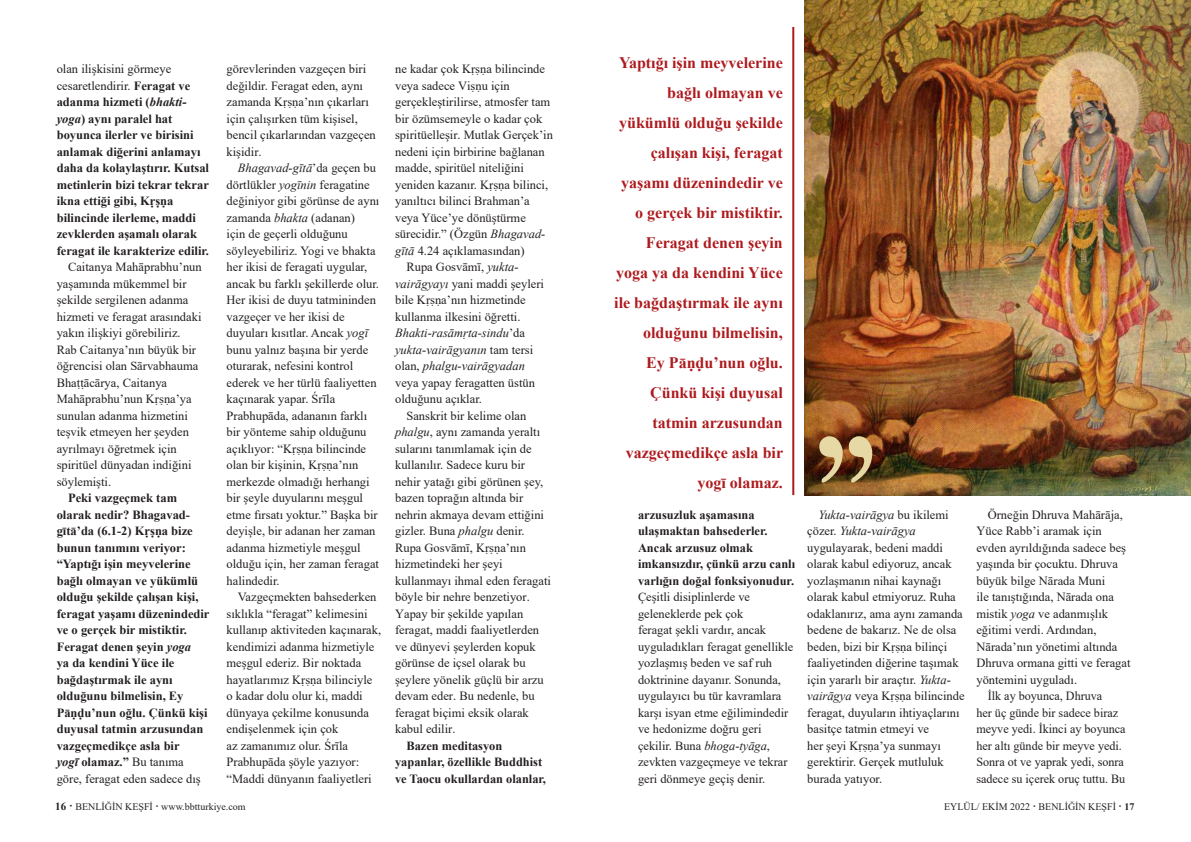
<style>
.page{position:relative;width:1191px;height:842px;background:#fff}
.page>*{position:absolute;margin:0;border:0;box-sizing:border-box;transform-origin:0 0}
.t1{font:700 16px/30px "Times New Roman";color:#ae1a1e;text-align:right}
.t2{font:12.5px/16.5px "Times New Roman";color:#231f20}
.t3{font:700 12.5px/16.5px "Times New Roman";color:#231f20}
.t4{font:italic 12.5px "Times New Roman";color:#231f20}
.t5{font:10px "Times New Roman";color:#231f20}
.s1{font-weight:400}
.s2{font-style:italic}
.s3{font-style:normal}
.s4{font-weight:700;font-size:11px}
.s5{font-weight:700}
</style>
<div class="page">
<hr style="left:792px;top:27px;width:2px;height:468px;background:#ae1a1e">
<img style="left:804px;top:0;width:387px;height:495px">
<svg style="left:819px;top:436px;width:53px;height:47px;background:#987b53"></svg>
<p class="t3" style="left:57px;top:60px;width:154px"><span class="s1">olan ilişkisini görmeye cesaretlendirir.</span> Feragat ve adanma hizmeti (<span class="s2">bhakti&shy;yoga</span>) aynı paralel hat boyunca ilerler ve birisini anlamak diğerini anlamayı daha da kolaylaştırır. Kutsal metinlerin bizi tekrar tekrar ikna ettiği gibi, Kṛṣṇa bilincinde ilerleme, maddi zevklerden aşamalı olarak feragat ile karakterize edilir.</p>
<p class="t2" style="left:57px;top:258px;width:146px;text-indent:11px">Caitanya Mahāprabhu’nun yaşamında mükemmel bir şekilde sergilenen adanma hizmeti ve feragat arasındaki yakın ilişkiyi görebiliriz.<br>Rab Caitanya’nın büyük bir öğrencisi olan Sārvabhauma<br>Bhaṭṭācārya, Caitanya<br>Mahāprabhu’nun Kṛṣṇa’ya sunulan adanma hizmetini teşvik etmeyen her şeyden ayrılmayı öğretmek için spiritüel dünyadan indiğini söylemişti.</p>
<p class="t3" style="left:57px;top:489px;width:154px;text-indent:11px">Peki vazgeçmek tam olarak nedir? Bhagavad&shy;gītā’da (6.1-2) Kṛṣṇa bize bunun tanımını veriyor: “Yaptığı işin meyvelerine bağlı olmayan ve yükümlü olduğu şekilde çalışan kişi, feragat yaşamı düzenindedir ve o gerçek bir mistiktir.<br>Feragat denen şeyin <span class="s2">yoga<br></span>ya da kendini Yüce ile bağdaştırmak ile aynı olduğunu bilmelisin, Ey<br>Pāṇḍu’nun oğlu. Çünkü kişi duyusal tatmin arzusundan vazgeçmedikçe asla bir<br><span class="s2">yogī</span> olamaz.” <span class="s1">Bu tanıma göre, feragat eden sadece dış</span></p>
<p class="t2" style="left:226px;top:60px;width:151px">görevlerinden vazgeçen biri değildir. Feragat eden, aynı zamanda Kṛṣṇa’nın çıkarları için çalışırken tüm kişisel, bencil çıkarlarından vazgeçen kişidir.</p>
<p class="t2" style="left:226px;top:159px;width:154px;text-indent:11px"><span class="s2">Bhagavad-gītā</span>’da geçen bu dörtlükler <span class="s2">yogīnin</span> feragatine değiniyor gibi görünse de aynı zamanda <span class="s2">bhakta</span> (adanan)<br>için de geçerli olduğunu söyleyebiliriz. Yogi ve bhakta her ikisi de feragati uygular, ancak bu farklı şekillerde olur.<br>Her ikisi de duyu tatmininden vazgeçer ve her ikisi de duyuları kısıtlar. Ancak <span class="s2">yogī </span>bunu yalnız başına bir yerde oturarak, nefesini kontrol ederek ve her türlü faaliyetten kaçınarak yapar. Śrīla<br>Prabhupāda, adananın farklı bir yönteme sahip olduğunu açıklıyor: “Kṛṣṇa bilincinde olan bir kişinin, Kṛṣṇa’nın merkezde olmadığı herhangi bir şeyle duyularını meşgul etme fırsatı yoktur.” Başka bir deyişle, bir adanan her zaman adanma hizmetiyle meşgul olduğu için, her zaman feragat halindedir.</p>
<p class="t2" style="left:226px;top:588px;width:156px;text-indent:11px">Vazgeçmekten bahsederken sıklıkla “feragat” kelimesini kullanıp aktiviteden kaçınarak, kendimizi adanma hizmetiyle meşgul ederiz. Bir noktada hayatlarımız Kṛṣṇa bilinciyle o kadar dolu olur ki, maddi dünyaya çekilme konusunda endişelenmek için çok<br>az zamanımız olur. Śrīla<br>Prabhupāda şöyle yazıyor: “Maddi dünyanın faaliyetleri</p>
<p class="t2" style="left:395px;top:60px;width:151px">ne kadar çok Kṛṣṇa bilincinde</p>
<p class="t2" style="left:395px;top:77px;width:116px">veya sadece Viṣṇu için</p>
<p class="t2" style="left:395px;top:93px;width:157px">gerçekleştirilirse, atmosfer tam</p>
<p class="t2" style="left:395px;top:110px;width:149px">bir özümsemeyle o kadar çok</p>
<p class="t2" style="left:395px;top:126px;width:159px">spiritüelleşir. Mutlak Gerçek’in</p>
<p class="t2" style="left:395px;top:143px;width:151px">nedeni için birbirine bağlanan</p>
<p class="t2" style="left:395px;top:159px;width:130px">madde, spiritüel niteliğini</p>
<p class="t2" style="left:395px;top:176px;width:155px">yeniden kazanır. Kṛṣṇa bilinci,</p>
<p class="t2" style="left:395px;top:192px;width:136px">yanıltıcı bilinci Brahman’a</p>
<p class="t2" style="left:395px;top:209px;width:132px">veya Yüce’ye dönüştürme</p>
<p class="t2" style="left:395px;top:225px;width:152px">sürecidir.” (Özgün <span class="s2">Bhagavad-</span></p>
<p class="t2" style="left:395px;top:242px;width:131px"><span class="s2">gītā</span> 4.24 açıklamasından)</p>
<p class="t2" style="left:406px;top:258px;width:114px">Rupa Gosvāmī, <span class="s2">yukta-</span></p>
<p class="t2" style="left:395px;top:275px;width:150px"><span class="s2">vairāgyayı</span> yani maddi şeyleri</p>
<p class="t2" style="left:395px;top:291px;width:132px">bile Kṛṣṇa’nın hizmetinde</p>
<p class="t2" style="left:395px;top:308px;width:127px">kullanma ilkesini öğretti.</p>
<p class="t4" style="left:395px;top:324px;width:131px">Bhakti-rasāmṛta-sindu<span class="s3">’da</span></p>
<p class="t4" style="left:395px;top:341px;width:140px">yukta-vairāgyanın <span class="s3">tam tersi</span></p>
<p class="t4" style="left:395px;top:357px;width:131px"><span class="s3">olan,</span> phalgu-vairāgyadan</p>
<p class="t2" style="left:395px;top:374px;width:141px">veya yapay feragatten üstün</p>
<p class="t2" style="left:395px;top:390px;width:88px">olduğunu açıklar.</p>
<p class="t2" style="left:406px;top:407px;width:121px">Sanskrit bir kelime olan</p>
<p class="t2" style="left:395px;top:423px;width:147px"><span class="s2">phalgu</span>, aynı zamanda yeraltı</p>
<p class="t2" style="left:395px;top:440px;width:138px">sularını tanımlamak için de</p>
<p class="t2" style="left:395px;top:456px;width:131px">kullanılır. Sadece kuru bir</p>
<p class="t2" style="left:395px;top:473px;width:150px">nehir yatağı gibi görünen şey,</p>
<p class="t2" style="left:395px;top:489px;width:130px">bazen toprağın altında bir</p>
<p class="t2" style="left:395px;top:506px;width:150px">nehrin akmaya devam ettiğini</p>
<p class="t2" style="left:395px;top:522px;width:131px">gizler. Buna <span class="s2">phalgu</span> denir.</p>
<p class="t2" style="left:395px;top:539px;width:132px">Rupa Gosvāmī, Kṛṣṇa’nın</p>
<p class="t2" style="left:395px;top:555px;width:109px">hizmetindeki her şeyi</p>
<p class="t2" style="left:395px;top:572px;width:157px">kullanmayı ihmal eden feragati</p>
<p class="t2" style="left:395px;top:588px;width:136px">böyle bir nehre benzetiyor.</p>
<p class="t2" style="left:395px;top:605px;width:130px">Yapay bir şekilde yapılan</p>
<p class="t2" style="left:395px;top:621px;width:146px">feragat, maddi faaliyetlerden</p>
<p class="t2" style="left:395px;top:638px;width:142px">ve dünyevi şeylerden kopuk</p>
<p class="t2" style="left:395px;top:654px;width:132px">görünse de içsel olarak bu</p>
<p class="t2" style="left:395px;top:671px;width:150px">şeylere yönelik güçlü bir arzu</p>
<p class="t2" style="left:395px;top:687px;width:141px">devam eder. Bu nedenle, bu</p>
<p class="t2" style="left:395px;top:704px;width:135px">feragat biçimi eksik olarak</p>
<p class="t2" style="left:395px;top:720px;width:62px">kabul edilir.</p>
<p class="t3" style="left:395px;top:737px;width:152px;text-indent:11px">Bazen meditasyon yapanlar, özellikle Buddhist ve Taocu okullardan olanlar,</p>
<p class="t1" style="left:614px;top:47px;width:170px">Yaptığı işin meyvelerine bağlı olmayan ve yükümlü olduğu şekilde çalışan kişi, feragat yaşamı düzenindedir ve o gerçek bir mistiktir.<br>Feragat denen şeyin yoga ya da kendini Yüce ile bağdaştırmak ile aynı olduğunu bilmelisin,<br>Ey Pāṇḍu’nun oğlu.<br>Çünkü kişi duyusal tatmin arzusundan vazgeçmedikçe asla bir yogī olamaz.</p>
<p class="t3" style="left:638px;top:506px;width:159px">arzusuzluk aşamasına ulaşmaktan bahsederler.<br>Ancak arzusuz olmak imkansızdır, çünkü arzu canlı varlığın doğal fonksiyonudur.</p>
<p class="t2" style="left:638px;top:588px;width:157px">Çeşitli disiplinlerde ve geleneklerde pek çok<br>feragat şekli vardır, ancak uyguladıkları feragat genellikle yozlaşmış beden ve saf ruh doktrinine dayanır. Sonunda, uygulayıcı bu tür kavramlara karşı isyan etme eğilimindedir ve hedonizme doğru geri çekilir. Buna <span class="s2">bhoga-tyāga</span>, zevkten vazgeçmeye ve tekrar geri dönmeye geçiş denir.</p>
<p class="t2" style="left:807px;top:506px;width:159px;text-indent:11px"><span class="s2">Yukta-vairāgya</span> bu ikilemi çözer. <span class="s2">Yukta-vairāgya </span>uygulayarak, bedeni maddi olarak kabul ediyoruz, ancak yozlaşmanın nihai kaynağı olarak kabul etmiyoruz. Ruha odaklanırız, ama aynı zamanda bedene de bakarız. Ne de olsa beden, bizi bir Kṛṣṇa bilinçi faaliyetinden diğerine taşımak için yararlı bir araçtır. <span class="s2">Yukta&shy;vairāgya</span> veya Kṛṣṇa bilincinde feragat, duyuların ihtiyaçlarını basitçe tatmin etmeyi ve<br>her şeyi Kṛṣṇa’ya sunmayı gerektirir. Gerçek mutluluk burada yatıyor.</p>
<p class="t2" style="left:987px;top:506px;width:137px">Örneğin Dhruva Mahārāja,</p>
<p class="t2" style="left:976px;top:522px;width:127px">Yüce Rabb’i aramak için</p>
<p class="t2" style="left:976px;top:539px;width:151px">evden ayrıldığında sadece beş</p>
<p class="t2" style="left:976px;top:555px;width:143px">yaşında bir çocuktu. Dhruva</p>
<p class="t2" style="left:976px;top:572px;width:130px">büyük bilge Nārada Muni</p>
<p class="t2" style="left:976px;top:588px;width:139px">ile tanıştığında, Nārada ona</p>
<p class="t2" style="left:976px;top:605px;width:133px">mistik <span class="s2">yoga</span> ve adanmışlık</p>
<p class="t2" style="left:976px;top:621px;width:122px">eğitimi verdi. Ardından,</p>
<p class="t2" style="left:976px;top:638px;width:142px">Nārada’nın yönetimi altında</p>
<p class="t2" style="left:976px;top:654px;width:156px">Dhruva ormana gitti ve feragat</p>
<p class="t2" style="left:976px;top:671px;width:102px">yöntemini uyguladı.</p>
<p class="t2" style="left:987px;top:687px;width:116px">İlk ay boyunca, Dhruva</p>
<p class="t2" style="left:976px;top:704px;width:143px">her üç günde bir sadece biraz</p>
<p class="t2" style="left:976px;top:720px;width:151px">meyve yedi. İkinci ay boyunca</p>
<p class="t2" style="left:976px;top:737px;width:147px">her altı günde bir meyve yedi.</p>
<p class="t2" style="left:976px;top:753px;width:149px">Sonra ot ve yaprak yedi, sonra</p>
<p class="t2" style="left:976px;top:770px;width:150px">sadece su içerek oruç tuttu. Bu</p>
<p class="t5" style="left:55px;top:800px;width:192px"><span class="s4">16 ·</span> BENLİĞİN KEŞFİ <span class="s5">·</span> www.bbtturkiye.com</p>
<p class="t5" style="left:944px;top:799px;width:192px">EYLÜL/ EKİM 2022 <span class="s5">·</span> BENLİĞİN KEŞFİ <span class="s5">· 17</span></p>
</div>
